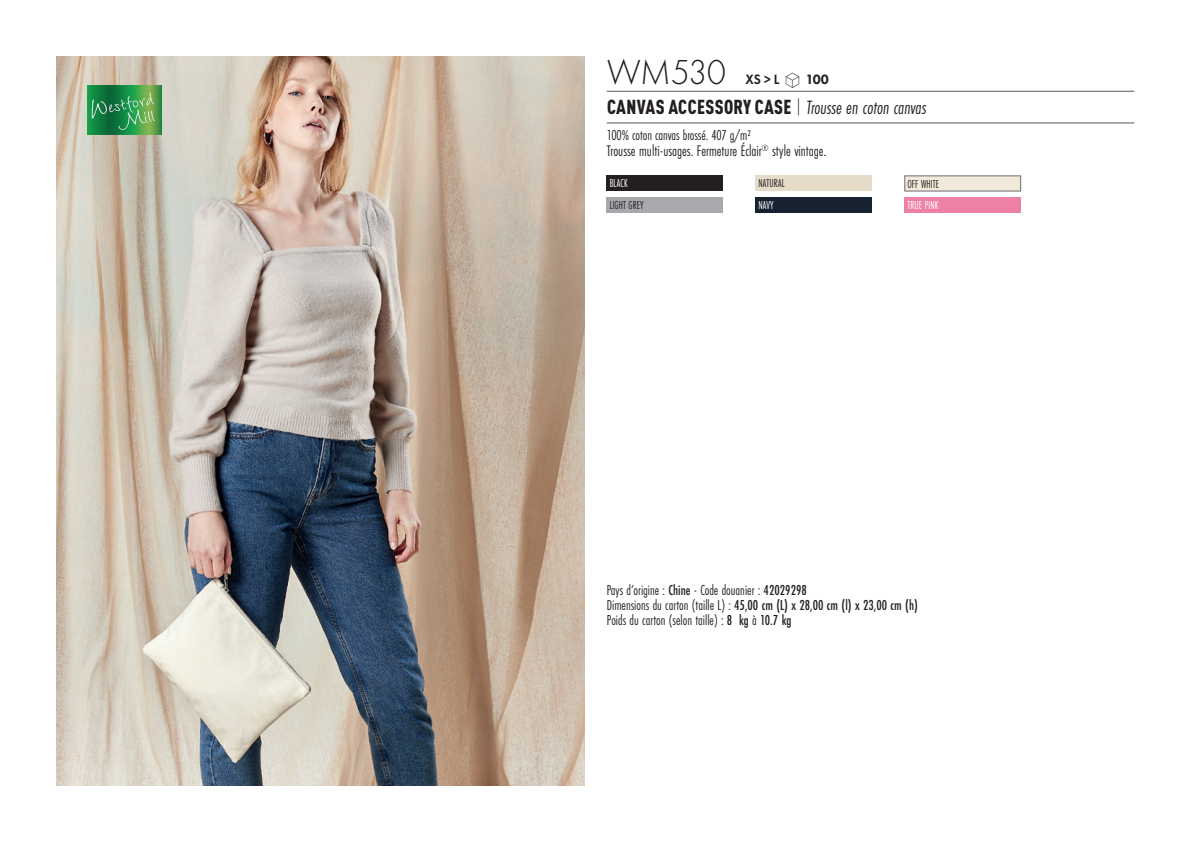
<style>
.page{position:relative;width:1191px;height:842px;background:#fff}
.page>*{position:absolute;margin:0;border:0;box-sizing:border-box;transform-origin:0 0}
.t1{font:300 36px "Futura PT";letter-spacing:-.005em;color:#231f20;scale:.95 1}
.t2{font:italic 20px "Futura PT Cond";color:#231f20;scale:.95 1}
.t3{font:16px "Futura PT Cond";color:#231f20;scale:.95 1}
.grammage_2020{font:15px "Futura PT Cond";color:#231f20;scale:.95 1}
.t4{font:500 15px "Futura PT Cond";color:#231f20;scale:.95 1}
.t5{font:600 14px "Futura PT";color:#231f20;scale:.95 1}
.Coloris_nuancier{font:12px "Futura PT Cond";letter-spacing:.01em;color:#231f20;scale:.9 1}
.Coloris_nuancier_bla{font:12px "Futura PT Cond";letter-spacing:.01em;color:#fff;scale:.9 1}
.s1{font-family:"Linotype Shapeshifter";font-weight:400;font-size:20px}
.s2{font-weight:800}
.s3{font-family:"DIN Pro";font-weight:900;font-style:normal;font-stretch:condensed}
.s4{font-family:"DIN Pro";font-weight:300;font-style:normal;font-stretch:condensed}
.s5{font-weight:500}
.s6{font-weight:400}
</style>
<div class="page">
<img style="left:57px;top:57px;width:527px;height:728px">
<hr style="left:607px;top:91px;width:527px;height:1px;background:#57585a">
<hr style="left:607px;top:123px;width:527px;height:1px;background:#57585a">
<div style="left:607px;top:176px;width:116px;height:15px;background:#231f20"></div>
<div style="left:607px;top:197px;width:116px;height:16px;background:#a8a9ad"></div>
<div style="left:755px;top:176px;width:117px;height:15px;background:#e6dbc8"></div>
<div style="left:755px;top:197px;width:117px;height:16px;background:#172231"></div>
<div style="left:904px;top:176px;width:116px;height:15px;background:#f1eadb"></div>
<div style="left:904px;top:197px;width:116px;height:16px;background:#ee7fa7"></div>
<img style="left:87px;top:85px;width:74px;height:50px">
<p class="t1" style="left:607px;top:52px;width:127px">WM530</p>
<p class="t5" style="left:745px;top:71px;width:89px">XS &gt; L <span class="s1">S</span> <span class="s2">100</span></p>
<p class="t2" style="left:607px;top:96px;width:338px"><span class="s3">CANVAS ACCESSORY CASE</span> <span class="s4">|</span> Trousse en coton canvas</p>
<p class="grammage_2020" style="left:607px;top:126px;width:153px">100% coton canvas brossé. 407 g/m2</p>
<p class="t3" style="left:607px;top:142px;width:233px">Trousse multi-usages. Fermeture Éclair<sup>®</sup> style vintage.</p>
<p class="Coloris_nuancier_bla" style="left:610px;top:176px;width:21px">BLACK</p>
<p class="Coloris_nuancier" style="left:610px;top:198px;width:39px">LIGHT GREY</p>
<p class="Coloris_nuancier" style="left:758px;top:176px;width:30px">NATURAL</p>
<p class="Coloris_nuancier_bla" style="left:758px;top:198px;width:18px">NAVY</p>
<p class="Coloris_nuancier" style="left:907px;top:177px;width:37px">OFF WHITE</p>
<p class="Coloris_nuancier_bla" style="left:907px;top:198px;width:36px">TRUE PINK</p>
<p class="grammage_2020" style="left:607px;top:582px;width:212px">Pays d’origine : <span class="s5">Chine</span> - Code douanier : <span class="s5">42029298</span></p>
<p class="t4" style="left:607px;top:597px;width:329px"><span class="s6">Dimensions du carton (taille L) :</span> 45,00 cm (L) x 28,00 cm (l) x 23,00 cm (h)</p>
<p class="grammage_2020" style="left:607px;top:612px;width:196px">Poids du carton (selon taille) : <span class="s5">8 kg</span> à <span class="s5">10.7 kg</span></p>
</div>
